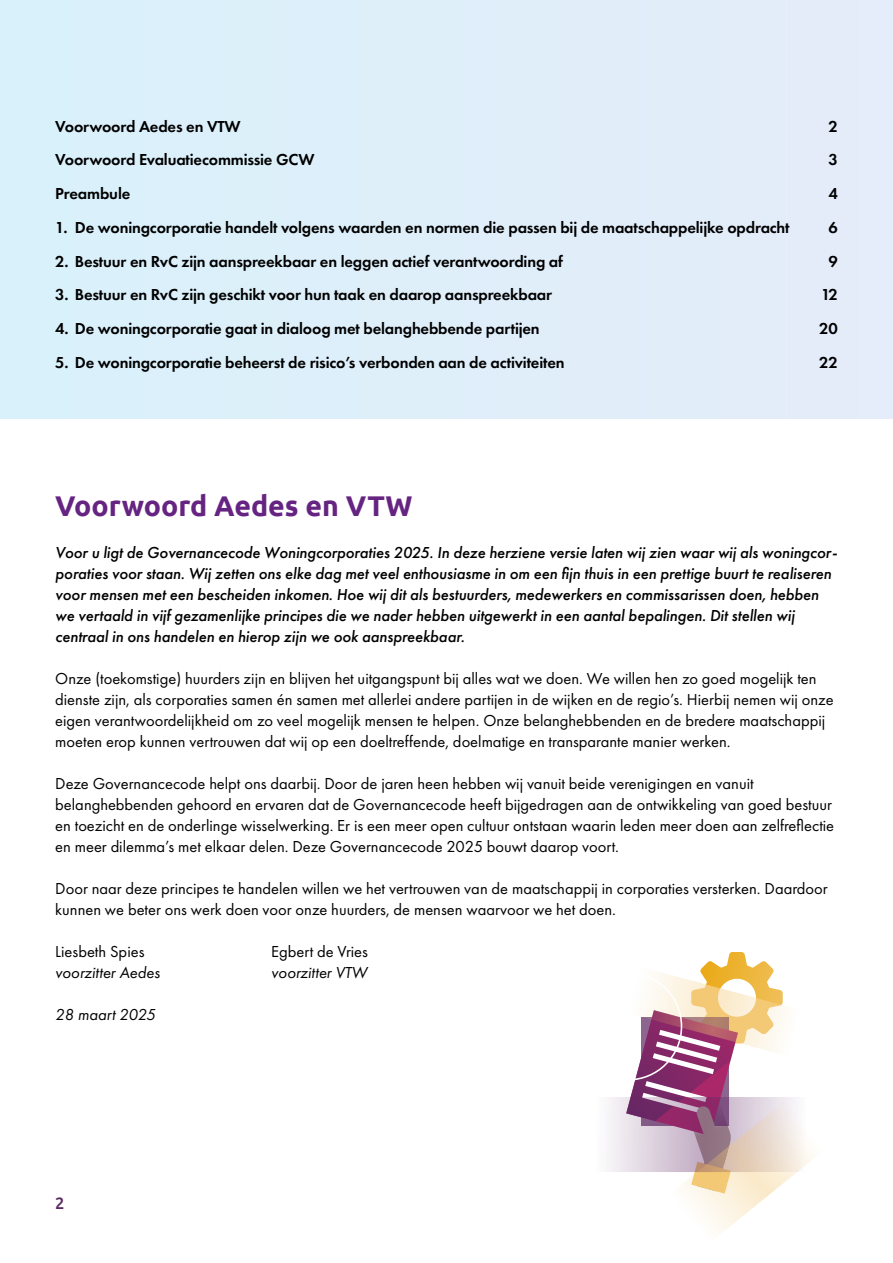
<style>
.page{position:relative;width:893px;height:1263px;background:#fff}
.page>*{position:absolute;margin:0;border:0;box-sizing:border-box;transform-origin:0 0}
.t1{font:700 28.5px "Ubuntu";color:#662482}
.t2{font:16.5px/21px "Futura PT";color:#000}
.t3{font:italic 500 16.5px/21px "Futura PT";letter-spacing:-.005em;color:#000}
.t4{font:600 16.5px "Futura PT";letter-spacing:-.01em;color:#000}
.t5{font:italic 16.5px "Futura PT";color:#000}
.t6{font:500 16.5px "Ubuntu";color:#592b61}
</style>
<div class="page">
<div style="left:0;top:0;width:893px;height:418px;background:#dfeffa"></div>
<svg style="left:607px;top:952px;width:207px;height:282px"></svg>
<div style="left:574px;top:972px;width:108px;height:108px;border:2px solid #fff;border-radius:50%"></div>
<p class="t4" style="left:55px;top:116px;width:187px">Voorwoord Aedes en VTW</p>
<p class="t4" style="left:828px;top:116px;width:11px">2</p>
<p class="t4" style="left:55px;top:150px;width:261px">Voorwoord Evaluatiecommissie GCW</p>
<p class="t4" style="left:828px;top:150px;width:11px">3</p>
<p class="t4" style="left:55px;top:183px;width:77px">Preambule</p>
<p class="t4" style="left:828px;top:183px;width:11px">4</p>
<p class="t4" style="left:55px;top:217px;width:736px">1. De woningcorporatie handelt volgens waarden en normen die passen bij de maatschappelijke opdracht</p>
<p class="t4" style="left:828px;top:217px;width:11px">6</p>
<p class="t4" style="left:55px;top:251px;width:509px">2. Bestuur en RvC zijn aanspreekbaar en leggen actief verantwoording af</p>
<p class="t4" style="left:828px;top:251px;width:11px">9</p>
<p class="t4" style="left:55px;top:285px;width:498px">3. Bestuur en RvC zijn geschikt voor hun taak en daarop aanspreekbaar</p>
<p class="t4" style="left:821px;top:285px;width:18px">12</p>
<p class="t4" style="left:55px;top:318px;width:486px">4. De woningcorporatie gaat in dialoog met belanghebbende partijen</p>
<p class="t4" style="left:819px;top:318px;width:20px">20</p>
<p class="t4" style="left:55px;top:352px;width:511px">5. De woningcorporatie beheerst de risico’s verbonden aan de activiteiten</p>
<p class="t4" style="left:819px;top:352px;width:20px">22</p>
<h1 class="t1" style="left:55px;top:489px;width:359px">Voorwoord Aedes en VTW</h1>
<p class="t3" style="left:55px;top:542px;width:784px">Voor u ligt de Governancecode Woningcorporaties 2025. In deze herziene versie laten wij zien waar wij als woningcor&shy;poraties voor staan. Wij zetten ons elke dag met veel enthousiasme in om een fijn thuis in een prettige buurt te realiseren voor mensen met een bescheiden inkomen. Hoe wij dit als bestuurders, medewerkers en commissarissen doen, hebben we vertaald in vijf gezamenlijke principes die we nader hebben uitgewerkt in een aantal bepalingen. Dit stellen wij centraal in ons handelen en hierop zijn we ook aanspreekbaar.</p>
<p class="t2" style="left:55px;top:668px;width:780px">Onze (toekomstige) huurders zijn en blijven het uitgangspunt bij alles wat we doen. We willen hen zo goed mogelijk ten dienste zijn, als corporaties samen én samen met allerlei andere partijen in de wijken en de regio’s. Hierbij nemen wij onze eigen verantwoordelijkheid om zo veel mogelijk mensen te helpen. Onze belanghebbenden en de bredere maatschappij moeten erop kunnen vertrouwen dat wij op een doeltreffende, doelmatige en transparante manier werken.</p>
<p class="t2" style="left:55px;top:773px;width:780px">Deze Governancecode helpt ons daarbij. Door de jaren heen hebben wij vanuit beide verenigingen en vanuit belanghebbenden gehoord en ervaren dat de Governancecode heeft bijgedragen aan de ontwikkeling van goed bestuur en toezicht en de onderlinge wisselwerking. Er is een meer open cultuur ontstaan waarin leden meer doen aan zelfreflectie en meer dilemma’s met elkaar delen. Deze Governancecode 2025 bouwt daarop voort.</p>
<p class="t2" style="left:55px;top:878px;width:774px">Door naar deze principes te handelen willen we het vertrouwen van de maatschappij in corporaties versterken. Daardoor kunnen we beter ons werk doen voor onze huurders, de mensen waarvoor we het doen.</p>
<p class="t2" style="left:55px;top:941px;width:91px">Liesbeth Spies</p>
<p class="t2" style="left:271px;top:941px;width:98px">Egbert de Vries</p>
<p class="t5" style="left:55px;top:963px;width:106px">voorzitter Aedes</p>
<p class="t5" style="left:271px;top:963px;width:98px">voorzitter VTW</p>
<p class="t5" style="left:55px;top:1005px;width:102px">28 maart 2025</p>
<p class="t6" style="left:55px;top:1193px;width:11px">2</p>
</div>
